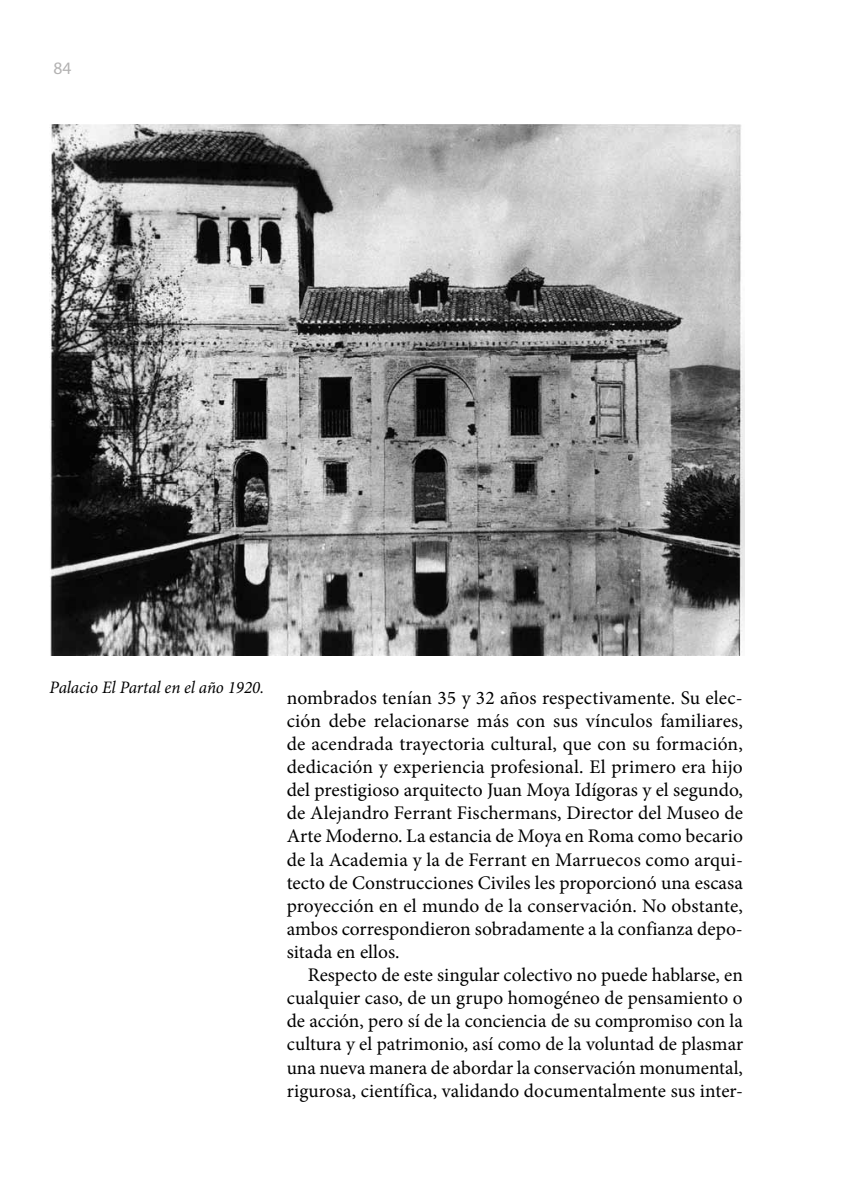
<style>
.page{position:relative;width:844px;height:1191px;background:#fff}
.page>*{position:absolute;margin:0;border:0;box-sizing:border-box;transform-origin:0 0}
.t1{font:19.25px/23.1px "Minion Pro";letter-spacing:.005em;color:#000;text-align:justify}
.t2{font:italic 17.5px "Minion Pro";letter-spacing:-.005em;color:#000}
.t3{font:17.5px "Myriad Pro";color:#b3b2b2}
</style>
<div class="page">
<img style="left:50px;top:124px;width:694px;height:531px">
<p class="t3" style="left:53px;top:58px;width:19px">84</p>
<p class="t2" style="left:50px;top:675px;width:216px">Palacio El Partal en el año 1920.</p>
<p class="t1" style="left:286px;top:686px;width:458px">nombrados tenían 35 y 32 años respectivamente. Su elec&shy;ción debe relacionarse más con sus vínculos familiares, de acendrada trayectoria cultural, que con su formación, dedicación y experiencia profesional. El primero era hijo del prestigioso arquitecto Juan Moya Idígoras y el segundo, de Alejandro Ferrant Fischermans, Director del Museo de Arte Moderno. La estancia de Moya en Roma como becario de la Academia y la de Ferrant en Marruecos como arqui&shy;tecto de Construcciones Civiles les proporcionó una escasa proyección en el mundo de la conservación. No obstante, ambos correspondieron sobradamente a la confianza depo&shy;sitada en ellos.</p>
<p class="t1" style="left:286px;top:963px;width:458px;text-indent:21px">Respecto de este singular colectivo no puede hablarse, en cualquier caso, de un grupo homogéneo de pensamiento o de acción, pero sí de la conciencia de su compromiso con la cultura y el patrimonio, así como de la voluntad de plasmar una nueva manera de abordar la conservación monumental, rigurosa, científica, validando documentalmente sus inter-</p>
</div>
